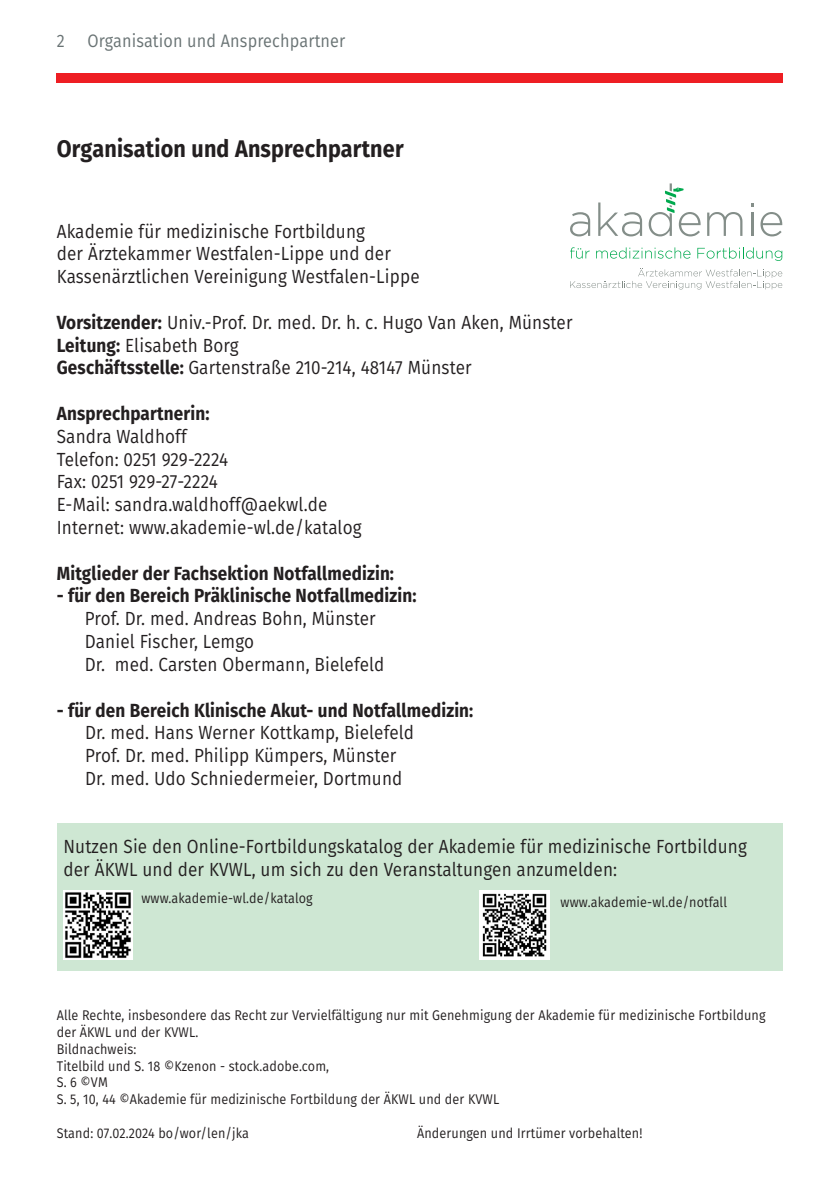
<style>
.page{position:relative;width:840px;height:1191px;background:#fff}
.page>*{position:absolute;margin:0;border:0;box-sizing:border-box;transform-origin:0 0}
.Sonstiges_12_pt{font:700 24px "Fira Sans";letter-spacing:.01em;color:#231f20;scale:.9 1}
.Laufschrift_9_5_pt{font:19px/22.8px "Fira Sans";letter-spacing:.01em;color:#231f20;scale:.9 1}
.Laufschrift_9_5_pt-2{font:700 19px "Fira Sans";letter-spacing:.01em;color:#231f20;scale:.9 1}
.t1{font:18px "Fira Sans";letter-spacing:.01em;color:#697374;scale:.9 1}
.Laufschrift_7_pt_-_linksbündig{font:14px/16.8px "Fira Sans";letter-spacing:.01em;color:#231f20;scale:.9 1}
.s1{font-weight:700}
</style>
<div class="page">
<div style="left:57px;top:73px;width:725px;height:9px;background:#ee1e23"></div>
<svg style="left:570px;top:268px;width:211px;height:21px"></svg>
<svg style="left:570px;top:247px;width:19px;height:12px"></svg>
<svg style="left:596px;top:247px;width:94px;height:12px"></svg>
<svg style="left:697px;top:247px;width:84px;height:14px"></svg>
<hr style="left:750px;top:212px;width:2px;height:24px;background:#848e89">
<svg style="left:760px;top:212px;width:21px;height:24px"></svg>
<svg style="left:707px;top:212px;width:35px;height:24px"></svg>
<svg style="left:598px;top:202px;width:43px;height:34px"></svg>
<svg style="left:570px;top:212px;width:20px;height:24px"></svg>
<svg style="left:648px;top:183px;width:52px;height:53px"></svg>
<div style="left:57px;top:823px;width:725px;height:148px;background:#cee7d3"></div>
<img style="left:63px;top:890px;width:70px;height:69px">
<img style="left:479px;top:890px;width:70px;height:69px">
<p class="t1" style="left:57px;top:27px;width:10px">2</p>
<p class="t1" style="left:87px;top:27px;width:288px">Organisation und Ansprechpartner</p>
<p class="Sonstiges_12_pt" style="left:57px;top:129px;width:387px">Organisation und Ansprechpartner</p>
<p class="Laufschrift_9_5_pt" style="left:57px;top:219px;width:404px">Akademie für medizinische Fortbildung<br>der Ärztekammer Westfalen-Lippe und der<br>Kassenärztlichen Vereinigung Westfalen-Lippe</p>
<p class="Laufschrift_9_5_pt" style="left:57px;top:310px;width:574px"><span class="s1">Vorsitzender:</span> Univ.-Prof. Dr. med. Dr. h. c. Hugo Van Aken, Münster</p>
<p class="Laufschrift_9_5_pt" style="left:57px;top:333px;width:204px"><span class="s1">Leitung:</span> Elisabeth Borg</p>
<p class="Laufschrift_9_5_pt" style="left:57px;top:356px;width:462px"><span class="s1">Geschäftsstelle:</span> Gartenstraße 210-214, 48147 Münster</p>
<p class="Laufschrift_9_5_pt-2" style="left:57px;top:397px;width:171px">Ansprechpartnerin:</p>
<p class="Laufschrift_9_5_pt" style="left:57px;top:424px;width:146px">Sandra Waldhoff</p>
<p class="Laufschrift_9_5_pt" style="left:57px;top:447px;width:192px">Telefon: 0251 929-2224</p>
<p class="Laufschrift_9_5_pt" style="left:57px;top:470px;width:180px">Fax: 0251 929-27-2224</p>
<p class="Laufschrift_9_5_pt" style="left:57px;top:493px;width:302px">E-Mail: sandra.waldhoff@aekwl.de</p>
<p class="Laufschrift_9_5_pt" style="left:57px;top:515px;width:340px">Internet: www.akademie-wl.de/katalog</p>
<p class="Laufschrift_9_5_pt-2" style="left:57px;top:557px;width:376px">Mitglieder der Fachsektion Notfallmedizin:</p>
<p class="Laufschrift_9_5_pt-2" style="left:57px;top:580px;width:401px">- für den Bereich Präklinische Notfallmedizin:</p>
<p class="Laufschrift_9_5_pt" style="left:85px;top:607px;width:324px">Prof. Dr. med. Andreas Bohn, Münster</p>
<p class="Laufschrift_9_5_pt" style="left:85px;top:629px;width:189px">Daniel Fischer, Lemgo</p>
<p class="Laufschrift_9_5_pt" style="left:85px;top:652px;width:334px">Dr. med. Carsten Obermann, Bielefeld</p>
<p class="Laufschrift_9_5_pt-2" style="left:57px;top:694px;width:464px">- für den Bereich Klinische Akut- und Notfallmedizin:</p>
<p class="Laufschrift_9_5_pt" style="left:85px;top:721px;width:367px">Dr. med. Hans Werner Kottkamp, Bielefeld</p>
<p class="Laufschrift_9_5_pt" style="left:85px;top:743px;width:347px">Prof. Dr. med. Philipp Kümpers, Münster</p>
<p class="Laufschrift_9_5_pt" style="left:85px;top:766px;width:354px">Dr. med. Udo Schniedermeier, Dortmund</p>
<p class="Laufschrift_9_5_pt" style="left:63px;top:834px;width:760px">Nutzen Sie den Online-Fortbildungskatalog der Akademie für medizinische Fortbildung</p>
<p class="Laufschrift_9_5_pt" style="left:63px;top:857px;width:616px">der ÄKWL und der KVWL, um sich zu den Veranstaltungen anzumelden:</p>
<p class="Laufschrift_7_pt_-_linksbündig" style="left:141px;top:889px;width:192px">www.akademie-wl.de/katalog</p>
<p class="Laufschrift_7_pt_-_linksbündig" style="left:560px;top:893px;width:186px">www.akademie-wl.de/notfall</p>
<p class="Laufschrift_7_pt_-_linksbündig" style="left:57px;top:1006px;width:788px">Alle Rechte, insbesondere das Recht zur Vervielfältigung nur mit Genehmigung der Akademie für medizinische Fortbildung der ÄKWL und der KVWL.</p>
<p class="Laufschrift_7_pt_-_linksbündig" style="left:57px;top:1040px;width:90px">Bildnachweis:</p>
<p class="Laufschrift_7_pt_-_linksbündig" style="left:57px;top:1057px;width:304px">Titelbild und S. 18 ©Kzenon - stock.adobe.com,</p>
<p class="Laufschrift_7_pt_-_linksbündig" style="left:57px;top:1073px;width:58px">S. 6 ©VM</p>
<p class="Laufschrift_7_pt_-_linksbündig" style="left:57px;top:1090px;width:493px">S. 5, 10, 44 ©Akademie für medizinische Fortbildung der ÄKWL und der KVWL</p>
<p class="Laufschrift_7_pt_-_linksbündig" style="left:57px;top:1124px;width:215px">Stand: 07.02.2024 bo/wor/len/jka</p>
<p class="Laufschrift_7_pt_-_linksbündig" style="left:417px;top:1124px;width:252px">Änderungen und Irrtümer vorbehalten!</p>
</div>
